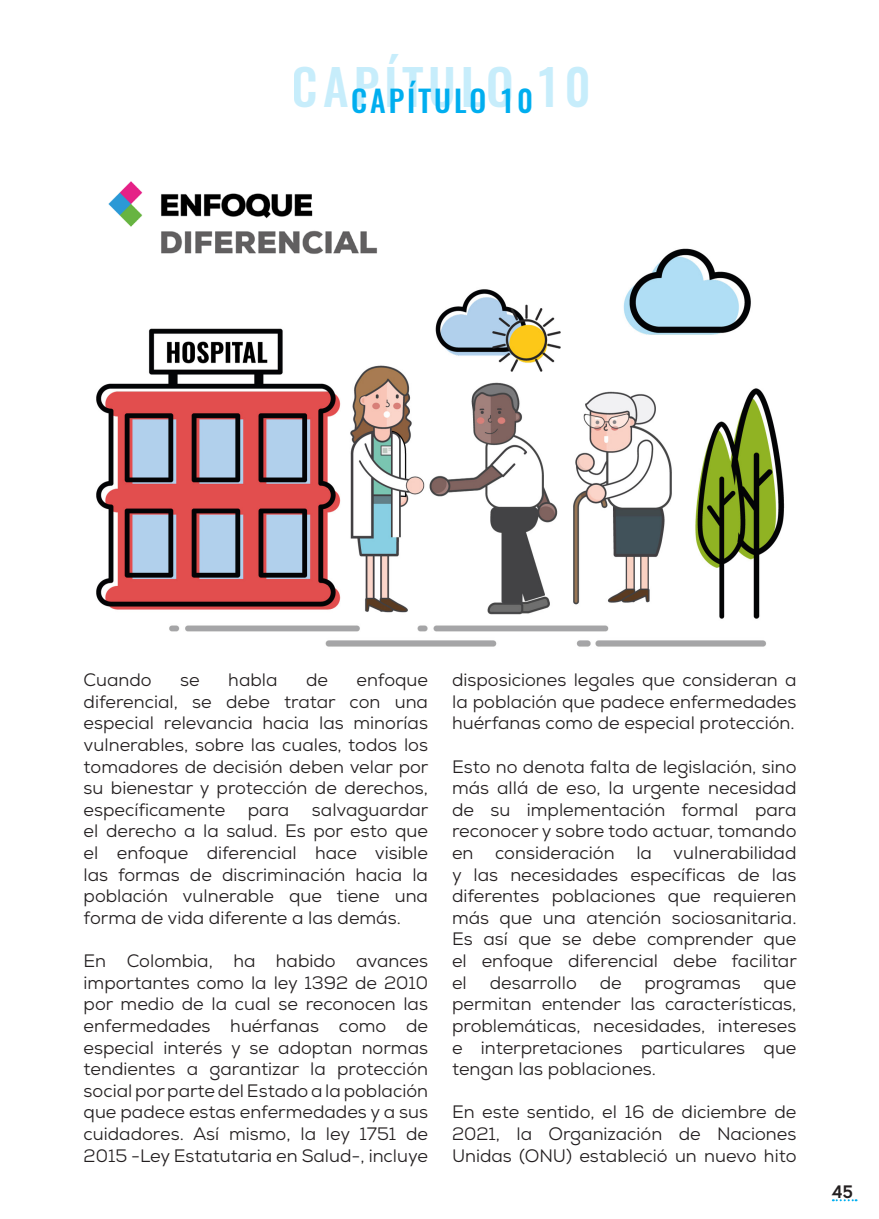
<style>
.page{position:relative;width:879px;height:1219px;background:#fff}
.page>*{position:absolute;margin:0;border:0;box-sizing:border-box;transform-origin:0 0}
.t1{font:500 49.2px "Oswald";letter-spacing:.1em;color:#00aeef}
.t2{font:500 30px "Oswald";letter-spacing:.1em;color:#00aeef}
.t3{font:18px/21.6px "Nexa";color:#231f20;text-align:justify}
.t4{font:700 18px "Europa";color:#231f20}
</style>
<div class="page">
<svg style="left:833px;top:1199px;width:23px;height:2px"></svg>
<img style="left:96px;top:248px;width:689px;height:399px">
<img style="left:96px;top:181px;width:283px;height:94px">
<h1 class="t1" style="left:292px;top:52px;width:300px">CAPÍTULO 10</h1>
<p class="t2" style="left:351px;top:80px;width:183px">CAPÍTULO 10</p>
<p class="t3" style="left:84px;top:669px;width:70px">Cuando</p>
<p class="t3" style="left:180px;top:669px;width:21px">se</p>
<p class="t3" style="left:228px;top:669px;width:51px">habla</p>
<p class="t3" style="left:306px;top:669px;width:23px">de</p>
<p class="t3" style="left:84px;top:669px;width:346px;text-indent:273px">enfoque diferencial, se debe tratar con una especial relevancia hacia las minorías vulnerables, sobre las cuales, todos los tomadores de decisión deben velar por su bienestar y protección de derechos, específicamente</p>
<p class="t3" style="left:84px;top:799px;width:346px;text-indent:228px">salvaguardar el derecho a la salud. Es por esto que el enfoque diferencial hace visible las formas de discriminación hacia la población vulnerable que tiene una forma de vida diferente a las demás.</p>
<p class="t3" style="left:84px;top:950px;width:346px">En Colombia, ha habido avances importantes como la ley 1392 de 2010 por medio de la cual se reconocen las enfermedades huérfanas como de especial interés y se adoptan normas tendientes a garantizar la protección social por parte del Estado a la población que padece estas enfermedades y a sus cuidadores. Así mismo, la ley 1751 de 2015 -Ley Estatutaria en Salud-, incluye</p>
<p class="t3" style="left:248px;top:799px;width:43px">para</p>
<p class="t3" style="left:452px;top:669px;width:346px">disposiciones legales que consideran a la población que padece enfermedades huérfanas como de especial protección.</p>
<p class="t3" style="left:452px;top:756px;width:346px">Esto no denota falta de legislación, sino más allá de eso, la urgente necesidad de su implementación formal para reconocer y sobre todo actuar, tomando en consideración la vulnerabilidad y las necesidades específicas de las diferentes poblaciones que requieren más que una atención sociosanitaria.<br>Es así que se debe comprender que el enfoque diferencial debe facilitar el</p>
<p class="t3" style="left:490px;top:972px;width:89px">desarrollo</p>
<p class="t3" style="left:600px;top:972px;width:23px">de</p>
<p class="t3" style="left:644px;top:972px;width:98px">programas</p>
<p class="t3" style="left:452px;top:972px;width:346px;text-indent:311px">que permitan entender las características, problemáticas, necesidades, intereses e interpretaciones particulares que tengan las poblaciones.</p>
<p class="t3" style="left:452px;top:1101px;width:346px">En este sentido, el 16 de diciembre de 2021, la Organización de Naciones Unidas (ONU) estableció un nuevo hito</p>
<p class="t4" style="left:832px;top:1180px;width:23px">45</p>
</div>
